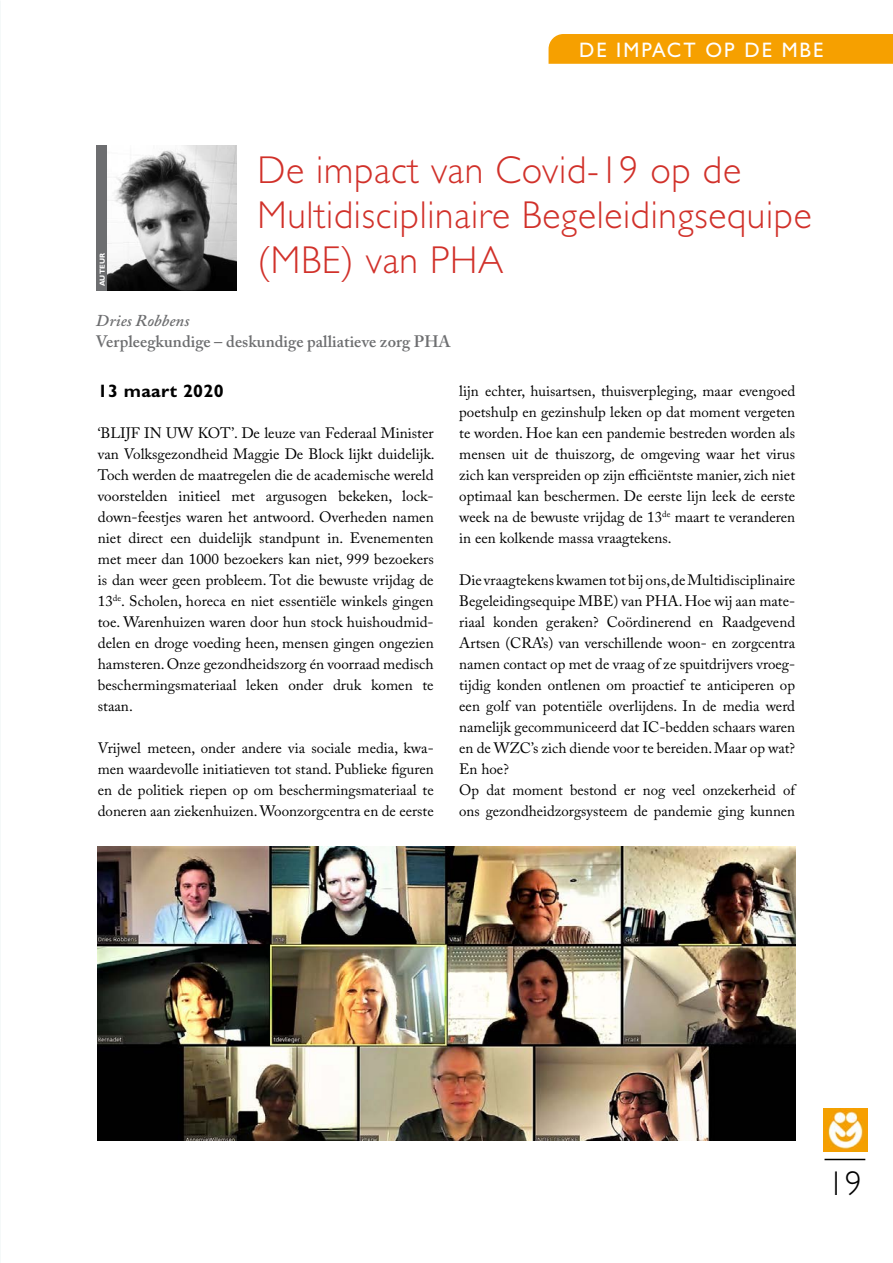
<style>
.page{position:relative;width:893px;height:1263px;background:#fff}
.page>*{position:absolute;margin:0;border:0;box-sizing:border-box;transform-origin:0 0}
.t1{font:300 39px/45px "Gill Sans";letter-spacing:.02em;color:#d1312a}
.t2{font:300 34.5px "Gill Sans";color:#000}
.t3{font:21px "Gill Sans";letter-spacing:.1em;color:#fff}
.t4{font:700 18px "Gill Sans";letter-spacing:.02em;color:#000}
.t5{font:600 16.5px "Adobe Caslon Pro";letter-spacing:.005em;color:#6d6e70}
.t6{font:italic 600 16.5px "Adobe Caslon Pro";letter-spacing:.005em;color:#6d6e70}
.t7{font:15px/21px "Adobe Caslon Pro";color:#000;text-align:justify}
.t8{font:700 7.35px "Gill Sans";letter-spacing:.03em;color:#fff}
</style>
<div class="page">
<hr style="left:824px;top:1159px;width:41px;height:1px;background:#000">
<img style="left:824px;top:1108px;width:43px;height:44px">
<div style="left:96px;top:145px;width:12px;height:146px;background:#6d6e70"></div>
<img style="left:108px;top:145px;width:128px;height:146px">
<img style="left:98px;top:847px;width:697px;height:294px">
<div style="left:549px;top:34px;width:344px;height:30px;background:#f6a000"></div>
<p class="t8" style="left:98px;top:286px;width:35px;rotate:-90deg">auteur</p>
<h3 class="t3" style="left:579px;top:37px;width:246px">DE IMPACT OP DE MBE</h3>
<h1 class="t1" style="left:257px;top:148px;width:556px">De impact van Covid-19 op de<br>Multidisciplinaire Begeleidingsequipe (MBE) van PHA</h1>
<p class="t6" style="left:96px;top:311px;width:95px">Dries Robbens</p>
<p class="t5" style="left:96px;top:332px;width:356px">Verpleegkundige – deskundige palliatieve zorg PHA</p>
<p class="t4" style="left:98px;top:380px;width:128px">13 maart 2020</p>
<p class="t7" style="left:98px;top:422px;width:338px">‘BLIJF IN UW KOT’. De leuze van Federaal Minister van Volksgezondheid Maggie De Block lijkt duidelijk.<br>Toch werden de maatregelen die de academische wereld voorstelden initieel met argusogen bekeken, lock&shy;down-feestjes waren het antwoord. Overheden namen niet direct een duidelijk standpunt in. Evenementen met meer dan 1000 bezoekers kan niet, 999 bezoekers is dan weer geen probleem. Tot die bewuste vrijdag de 13<sup>de</sup>. Scholen, horeca en niet essentiële winkels gingen toe. Warenhuizen waren door hun stock huishoudmid&shy;delen en droge voeding heen, mensen gingen ongezien hamsteren. Onze gezondheidszorg én voorraad medisch beschermingsmateriaal leken onder druk komen te staan.</p>
<p class="t7" style="left:98px;top:737px;width:337px">Vrijwel meteen, onder andere via sociale media, kwa&shy;men waardevolle initiatieven tot stand. Publieke figuren en de politiek riepen op om beschermingsmateriaal te doneren aan ziekenhuizen. Woonzorgcentra en de eerste</p>
<p class="t7" style="left:459px;top:380px;width:337px">lijn echter, huisartsen, thuisverpleging, maar evengoed poetshulp en gezinshulp leken op dat moment vergeten te worden. Hoe kan een pandemie bestreden worden als mensen uit de thuiszorg, de omgeving waar het virus zich kan verspreiden op zijn efficiëntste manier, zich niet optimaal kan beschermen. De eerste lijn leek de eerste week na de bewuste vrijdag de 13<sup>de</sup> maart te veranderen in een kolkende massa vraagtekens.</p>
<p class="t7" style="left:459px;top:569px;width:337px;text-align:left">Die vraagtekens kwamen tot bij ons, de Multidisciplinaire Begeleidingsequipe MBE) van PHA. Hoe wij aan mate&shy;riaal konden geraken? Coördinerend en Raadgevend Artsen (CRA’s) van verschillende woon- en zorgcentra namen contact op met de vraag of ze spuitdrijvers vroeg&shy;tijdig konden ontlenen om proactief te anticiperen op een golf van potentiële overlijdens. In de media werd namelijk gecommuniceerd dat IC-bedden schaars waren en de WZC’s zich diende voor te bereiden. Maar op wat?<br>En hoe?<br>Op dat moment bestond er nog veel onzekerheid of ons gezondheidzorgsysteem de pandemie ging kunnen</p>
<h2 class="t2" style="left:828px;top:1163px;width:36px">19</h2>
</div>
